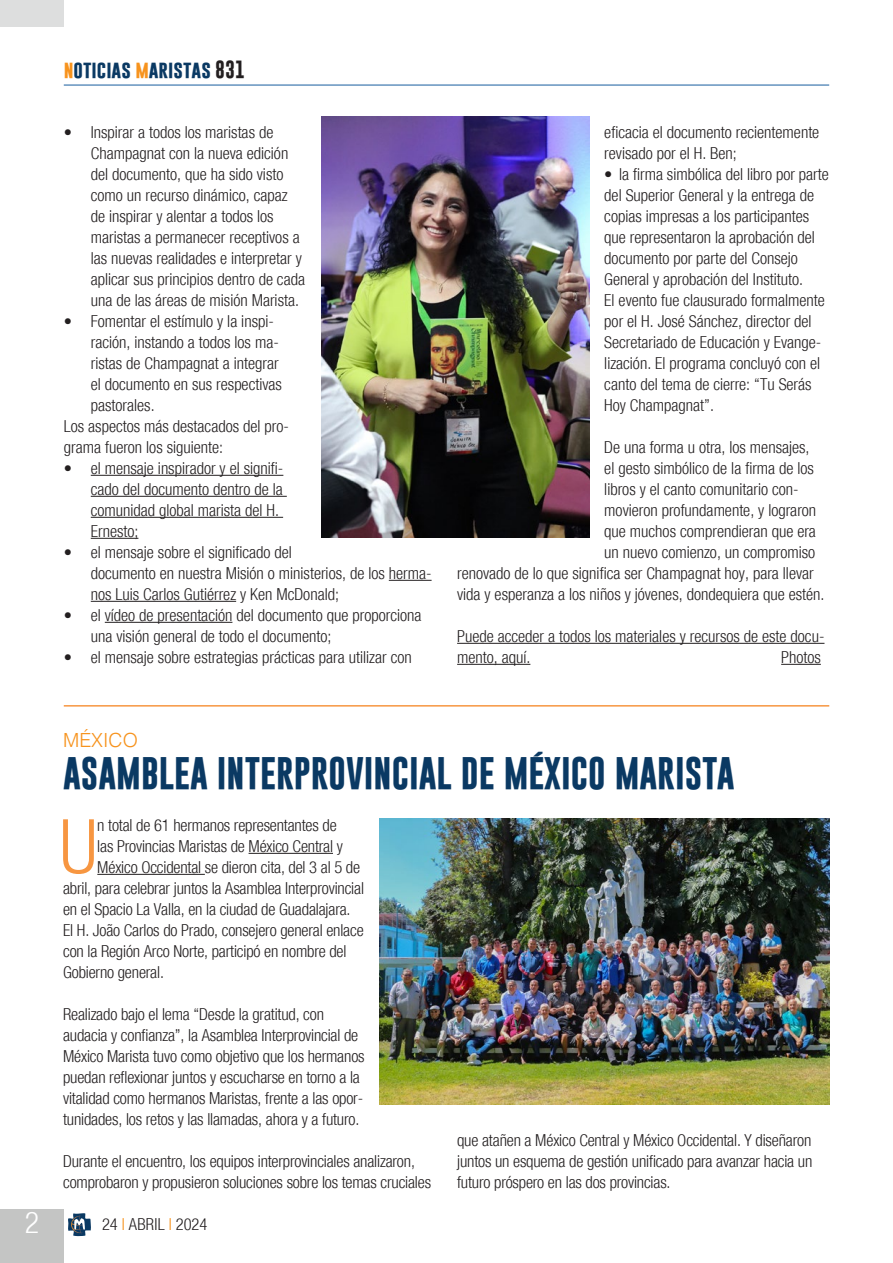
<style>
.page{position:relative;width:893px;height:1263px;background:#fff}
.page>*{position:absolute;margin:0;border:0;box-sizing:border-box;transform-origin:0 0}
.Testo_normal{font:300 condensed 75.3px "Helvetica Neue";color:#f79641}
.Titolo{font:700 33px "Gobold";color:#0a3963}
.t1{font:300 condensed 30px "Helvetica Neue";color:#fff}
.Titolo-2{font:300 19.5px "Helvetica";color:#f7931d}
.t2{font:700 18px "Gobold";color:#0a3963}
.Testo_normal-2{font:300 condensed 16.5px/21px "Helvetica Neue";color:#231f20}
.s1{color:#f7931d}
.s2{color:#231f20}
</style>
<div class="page">
<div style="left:0;top:1209px;width:64px;height:54px;background:#c4c5c4"></div>
<hr style="left:64px;top:85px;width:765px;height:1px;background:#175d9e">
<svg style="left:68px;top:1213px;width:23px;height:23px"></svg>
<div style="left:0;top:0;width:64px;height:27px;background:#dddede"></div>
<hr style="left:91px;top:475px;width:192px;height:1px;background:#231f20">
<hr style="left:91px;top:496px;width:196px;height:1px;background:#231f20">
<hr style="left:91px;top:517px;width:192px;height:1px;background:#231f20">
<hr style="left:91px;top:538px;width:47px;height:1px;background:#231f20">
<hr style="left:389px;top:580px;width:43px;height:1px;background:#231f20">
<hr style="left:91px;top:601px;width:145px;height:1px;background:#231f20">
<hr style="left:105px;top:622px;width:127px;height:1px;background:#231f20">
<hr style="left:457px;top:643px;width:367px;height:1px;background:#231f20">
<hr style="left:457px;top:664px;width:73px;height:1px;background:#231f20">
<hr style="left:781px;top:664px;width:40px;height:1px;background:#231f20">
<hr style="left:64px;top:705px;width:765px;height:2px;background:#f79641">
<img style="left:322px;top:116px;width:267px;height:421px">
<hr style="left:249px;top:853px;width:84px;height:1px;background:#231f20">
<hr style="left:97px;top:874px;width:108px;height:1px;background:#231f20">
<img style="left:380px;top:818px;width:449px;height:286px">
<h3 class="t1" style="left:25px;top:1205px;width:16px">2</h3>
<p class="t2" style="left:64px;top:57px;width:183px"><span class="s1">n</span>oticias <span class="s1">m</span>aristas <span class="s2">831</span></p>
<p class="Testo_normal-2" style="left:91px;top:122px;width:216px;text-indent:-27px">• Inspirar a todos los maristas de Champagnat con la nueva edición del documento, que ha sido visto como un recurso dinámico, capaz de inspirar y alentar a todos los maristas a permanecer receptivos a las nuevas realidades e interpretar y aplicar sus principios dentro de cada una de las áreas de misión Marista.</p>
<p class="Testo_normal-2" style="left:91px;top:311px;width:193px;text-indent:-27px">• Fomentar el estímulo y la inspi&shy;ración, instando a todos los ma&shy;ristas de Champagnat a integrar el documento en sus respectivas pastorales.</p>
<p class="Testo_normal-2" style="left:64px;top:416px;width:227px">Los aspectos más destacados del pro&shy;grama fueron los siguiente:</p>
<p class="Testo_normal-2" style="left:91px;top:458px;width:194px;text-indent:-27px">• el mensaje inspirador y el signifi&shy;cado del documento dentro de la comunidad global marista del H.<br>Ernesto;</p>
<p class="Testo_normal-2" style="left:91px;top:542px;width:342px;text-indent:-27px">• el mensaje sobre el significado del<br>documento en nuestra Misión o ministerios, de los herma&shy;nos Luis Carlos Gutiérrez y Ken McDonald;</p>
<p class="Testo_normal-2" style="left:91px;top:605px;width:332px;text-indent:-27px">• el vídeo de presentación del documento que proporciona una visión general de todo el documento;</p>
<p class="Testo_normal-2" style="left:64px;top:647px;width:349px">• el mensaje sobre estrategias prácticas para utilizar con</p>
<p class="Testo_normal-2" style="left:604px;top:122px;width:217px">eficacia el documento recientemente revisado por el H. Ben;</p>
<p class="Testo_normal-2" style="left:604px;top:164px;width:226px">• la firma simbólica del libro por parte del Superior General y la entrega de copias impresas a los participantes que representaron la aprobación del documento por parte del Consejo General y aprobación del Instituto.</p>
<p class="Testo_normal-2" style="left:604px;top:290px;width:222px">El evento fue clausurado formalmente por el H. José Sánchez, director del Secretariado de Educación y Evange&shy;lización. El programa concluyó con el canto del tema de cierre: “Tu Serás Hoy Champagnat”.</p>
<p class="Testo_normal-2" style="left:604px;top:437px;width:207px">De una forma u otra, los mensajes,</p>
<p class="Testo_normal-2" style="left:604px;top:458px;width:211px">el gesto simbólico de la firma de los</p>
<p class="Testo_normal-2" style="left:604px;top:479px;width:196px">libros y el canto comunitario con-</p>
<p class="Testo_normal-2" style="left:604px;top:500px;width:213px">movieron profundamente, y lograron</p>
<p class="Testo_normal-2" style="left:604px;top:521px;width:213px">que muchos comprendieran que era</p>
<p class="Testo_normal-2" style="left:604px;top:542px;width:213px">un nuevo comienzo, un compromiso</p>
<p class="Testo_normal-2" style="left:457px;top:563px;width:358px">renovado de lo que significa ser Champagnat hoy, para llevar</p>
<p class="Testo_normal-2" style="left:457px;top:584px;width:369px">vida y esperanza a los niños y jóvenes, dondequiera que estén.</p>
<p class="Testo_normal-2" style="left:457px;top:626px;width:369px">Puede acceder a todos los materiales y recursos de este docu&shy;mento, aquí.</p>
<p class="Testo_normal-2" style="left:781px;top:647px;width:41px">Photos</p>
<p class="Titolo-2" style="left:63px;top:723px;width:76px">MÉXICO</p>
<p class="Titolo" style="left:63px;top:752px;width:673px">ASAMBLEA INTERPROVINCIAL DE MÉXICO MARISTA</p>
<p class="Testo_normal" style="left:60px;top:803px;width:39px">U</p>
<p class="Testo_normal-2" style="left:97px;top:815px;width:241px">n total de 61 hermanos representantes de</p>
<p class="Testo_normal-2" style="left:97px;top:836px;width:247px">las Provincias Maristas de México Central y</p>
<p class="Testo_normal-2" style="left:97px;top:857px;width:264px">México Occidental se dieron cita, del 3 al 5 de</p>
<p class="Testo_normal-2" style="left:63px;top:878px;width:302px">abril, para celebrar juntos la Asamblea Interprovincial</p>
<p class="Testo_normal-2" style="left:63px;top:899px;width:289px">en el Spacio La Valla, en la ciudad de Guadalajara.</p>
<p class="Testo_normal-2" style="left:63px;top:920px;width:302px">El H. João Carlos do Prado, consejero general enlace</p>
<p class="Testo_normal-2" style="left:63px;top:941px;width:285px">con la Región Arco Norte, participó en nombre del</p>
<p class="Testo_normal-2" style="left:63px;top:962px;width:102px">Gobierno general.</p>
<p class="Testo_normal-2" style="left:63px;top:1004px;width:303px">Realizado bajo el lema “Desde la gratitud, con audacia y confianza”, la Asamblea Interprovincial de México Marista tuvo como objetivo que los hermanos puedan reflexionar juntos y escucharse en torno a la vitalidad como hermanos Maristas, frente a las opor&shy;tunidades, los retos y las llamadas, ahora y a futuro.</p>
<p class="Testo_normal-2" style="left:63px;top:1151px;width:369px">Durante el encuentro, los equipos interprovinciales analizaron, comprobaron y propusieron soluciones sobre los temas cruciales</p>
<p class="Testo_normal-2" style="left:457px;top:1130px;width:357px;text-align:justify">que atañen a México Central y México Occidental. Y diseñaron juntos un esquema de gestión unificado para avanzar hacia un futuro próspero en las dos provincias.</p>
<p class="Testo_normal-2" style="left:102px;top:1214px;width:107px">24 <span class="s1">I</span> ABRIL <span class="s1">I</span> 2024</p>
</div>
